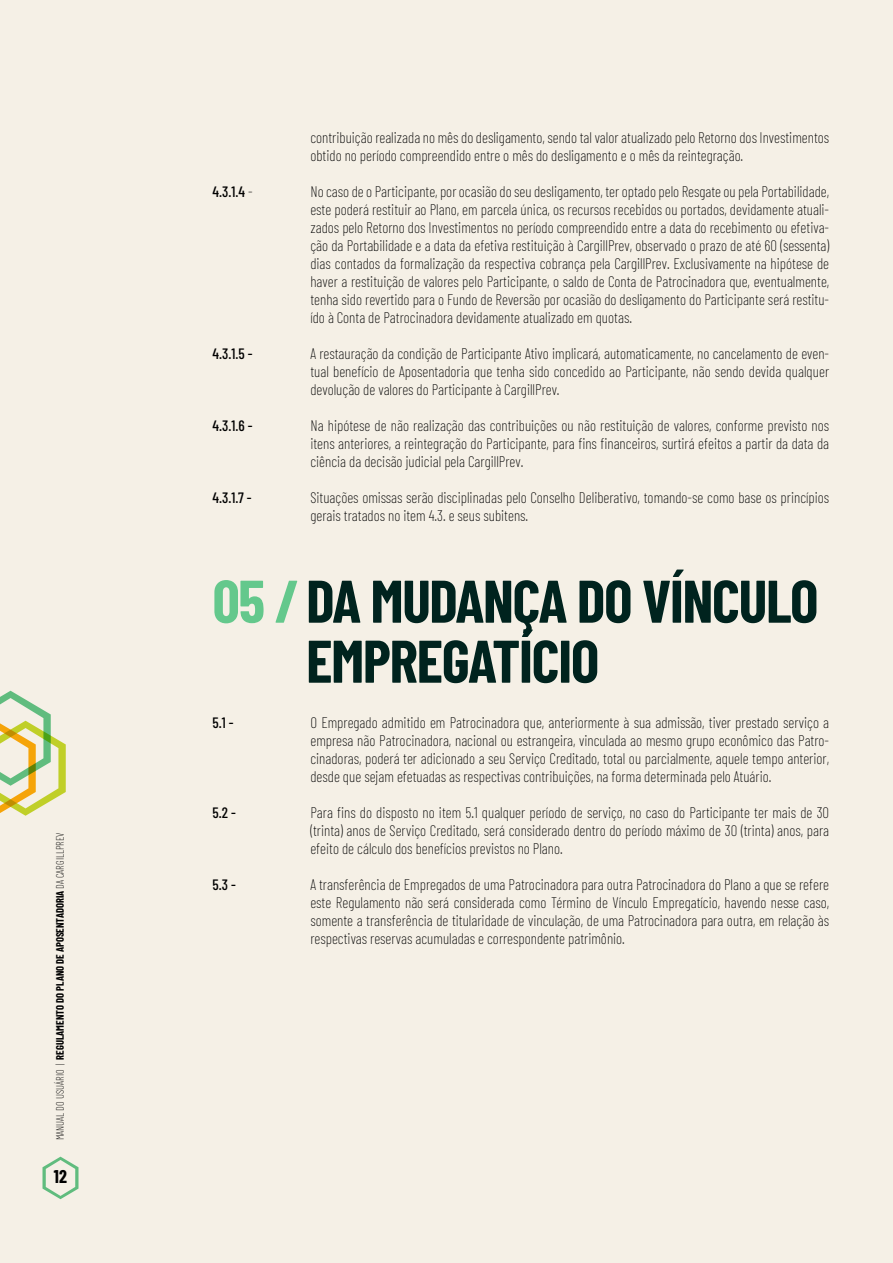
<style>
.page{position:relative;width:893px;height:1263px;background:#f5f0e6}
.page>*{position:absolute;margin:0;border:0;box-sizing:border-box;transform-origin:0 0}
.t1{font:700 60px/60px "Barlow Condensed";letter-spacing:-.02em;color:#00231e}
.t2{font:700 18px "Barlow Condensed";color:#000}
.t3{font:200 15px/18px "Barlow Condensed";color:#000;text-align:justify}
.t4{font:500 15px "Barlow Condensed";color:#000}
.t5{font:700 10.5px "Barlow Condensed";color:#000}
.s1{font-weight:200}
.s2{color:#64c88c}
</style>
<div class="page">
<svg style="left:43px;top:1157px;width:36px;height:42px"></svg>
<svg style="left:0;top:691px;width:66px;height:125px"></svg>
<p class="t5" style="left:53px;top:1140px;width:309px;rotate:-90deg"><span class="s1">MANUAL DO USUÁRIO |</span> REGULAMENTO DO PLANO DE APOSENTADORIA <span class="s1">DA CARGILLPREV</span></p>
<p class="t2" style="left:54px;top:1164px;width:15px">12</p>
<p class="t3" style="left:310px;top:127px;width:520px">contribuição realizada no mês do desligamento, sendo tal valor atualizado pelo Retorno dos Investimentos obtido no período compreendido entre o mês do desligamento e o mês da reintegração.</p>
<p class="t4" style="left:213px;top:180px;width:42px">4.3.1.4 <span class="s1">-</span></p>
<p class="t3" style="left:310px;top:181px;width:520px">No caso de o Participante, por ocasião do seu desligamento, ter optado pelo Resgate ou pela Portabilidade, este poderá restituir ao Plano, em parcela única, os recursos recebidos ou portados, devidamente atuali&shy;zados pelo Retorno dos Investimentos no período compreendido entre a data do recebimento ou efetiva&shy;ção da Portabilidade e a data da efetiva restituição à CargillPrev, observado o prazo de até 60 (sessenta) dias contados da formalização da respectiva cobrança pela CargillPrev. Exclusivamente na hipótese de haver a restituição de valores pelo Participante, o saldo de Conta de Patrocinadora que, eventualmente, tenha sido revertido para o Fundo de Reversão por ocasião do desligamento do Participante será restitu&shy;ído à Conta de Patrocinadora devidamente atualizado em quotas.</p>
<p class="t4" style="left:213px;top:342px;width:42px">4.3.1.5 -</p>
<p class="t3" style="left:310px;top:343px;width:520px">A restauração da condição de Participante Ativo implicará, automaticamente, no cancelamento de even&shy;tual benefício de Aposentadoria que tenha sido concedido ao Participante, não sendo devida qualquer devolução de valores do Participante à CargillPrev.</p>
<p class="t4" style="left:213px;top:414px;width:42px">4.3.1.6 -</p>
<p class="t3" style="left:310px;top:415px;width:520px">Na hipótese de não realização das contribuições ou não restituição de valores, conforme previsto nos itens anteriores, a reintegração do Participante, para fins financeiros, surtirá efeitos a partir da data da ciência da decisão judicial pela CargillPrev.</p>
<p class="t4" style="left:213px;top:486px;width:41px">4.3.1.7 -</p>
<p class="t3" style="left:310px;top:487px;width:520px">Situações omissas serão disciplinadas pelo Conselho Deliberativo, tomando-se como base os princípios gerais tratados no item 4.3. e seus subitens.</p>
<h1 class="t1" style="left:306px;top:568px;width:514px;text-indent:-94px"><span class="s2">05 /</span>DA MUDANÇA DO VÍNCULO<br>EMPREGATÍCIO</h1>
<p class="t4" style="left:213px;top:712px;width:23px">5.1 -</p>
<p class="t3" style="left:310px;top:712px;width:520px">O Empregado admitido em Patrocinadora que, anteriormente à sua admissão, tiver prestado serviço a empresa não Patrocinadora, nacional ou estrangeira, vinculada ao mesmo grupo econômico das Patro&shy;cinadoras, poderá ter adicionado a seu Serviço Creditado, total ou parcialmente, aquele tempo anterior, desde que sejam efetuadas as respectivas contribuições, na forma determinada pelo Atuário.</p>
<p class="t4" style="left:213px;top:802px;width:25px">5.2 -</p>
<p class="t3" style="left:310px;top:802px;width:520px">Para fins do disposto no item 5.1 qualquer período de serviço, no caso do Participante ter mais de 30 (trinta) anos de Serviço Creditado, será considerado dentro do período máximo de 30 (trinta) anos, para efeito de cálculo dos benefícios previstos no Plano.</p>
<p class="t4" style="left:213px;top:874px;width:25px">5.3 -</p>
<p class="t3" style="left:310px;top:874px;width:520px">A transferência de Empregados de uma Patrocinadora para outra Patrocinadora do Plano a que se refere este Regulamento não será considerada como Término de Vínculo Empregatício, havendo nesse caso, somente a transferência de titularidade de vinculação, de uma Patrocinadora para outra, em relação às respectivas reservas acumuladas e correspondente patrimônio.</p>
</div>
